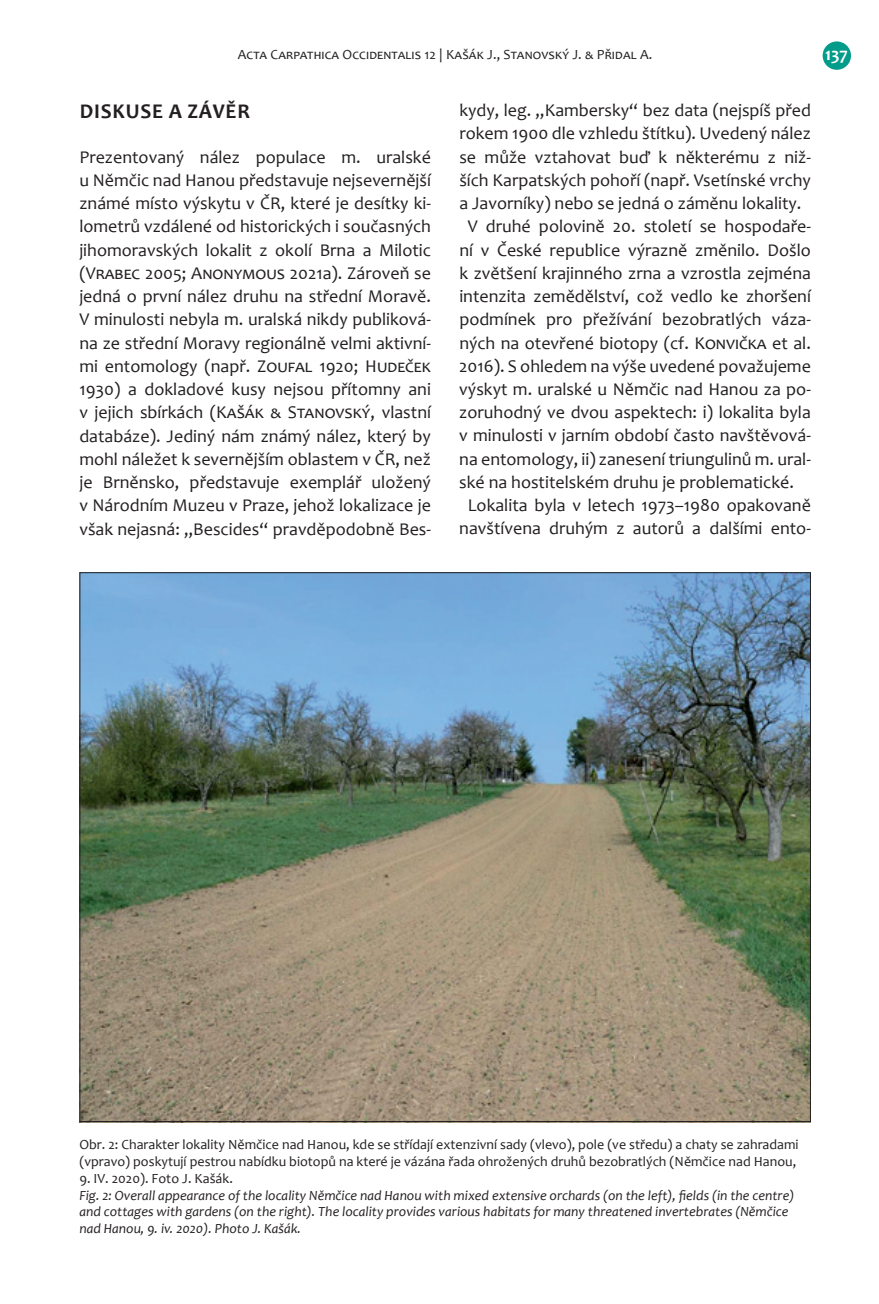
<style>
.page{position:relative;width:879px;height:1304px;background:#fff}
.page>*{position:absolute;margin:0;border:0;box-sizing:border-box;transform-origin:0 0}
.t1{font:700 21px "Candara";letter-spacing:.04em;color:#231f20}
.t2{font:18px/23.2px "Candara";color:#231f20;text-align:justify}
.t3{font:700 18px "Candara";color:#fff}
.t4{font:14px/16.8px "Candara";color:#231f20}
.t5{font:italic 14px/16.8px "Candara";color:#231f20}
</style>
<div class="page">
<div style="left:822px;top:41px;width:29px;height:29px;background:#039c8b;border-radius:50%"></div>
<img style="left:81px;top:574px;width:728px;height:546px">
<p class="t4" style="left:238px;top:46px;width:416px">Acta Carpathica Occidentalis 12 | Kašák J., Stanovský J. &amp; Přidal A.</p>
<p class="t3" style="left:825px;top:43px;width:24px">137</p>
<p class="t1" style="left:80px;top:98px;width:172px">DISKUSE A ZÁVĚR</p>
<p class="t2" style="left:79px;top:145px;width:353px">Prezentovaný nález populace m. uralské u Němčic nad Hanou představuje nejsevernější známé místo výskytu v ČR, které je desítky ki&shy;lometrů vzdálené od historických i současných jihomoravských lokalit z okolí Brna a Milotic (Vrabec 2005; Anonymous 2021a). Zároveň se jedná o první nález druhu na střední Moravě.<br>V minulosti nebyla m. uralská nikdy publiková&shy;na ze střední Moravy regionálně velmi aktivní&shy;mi entomology (např. Zoufal 1920; Hudeček 1930) a dokladové kusy nejsou přítomny ani v jejich sbírkách (Kašák &amp; Stanovský, vlastní databáze). Jediný nám známý nález, který by mohl náležet k severnějším oblastem v ČR, než je Brněnsko, představuje exemplář uložený v Národním Muzeu v Praze, jehož lokalizace je však nejasná: „Bescides“ pravděpodobně Bes-</p>
<p class="t2" style="left:459px;top:99px;width:353px">kydy, leg. „Kambersky“ bez data (nejspíš před</p>
<p class="t2" style="left:459px;top:122px;width:353px">rokem 1900 dle vzhledu štítku). Uvedený nález</p>
<p class="t2" style="left:459px;top:145px;width:353px">se může vztahovat buď k některému z niž-</p>
<p class="t2" style="left:459px;top:168px;width:353px">ších Karpatských pohoří (např. Vsetínské vrchy</p>
<p class="t2" style="left:459px;top:191px;width:343px">a Javorníky) nebo se jedná o záměnu lokality.</p>
<p class="t2" style="left:468px;top:215px;width:344px">V druhé polovině 20. století se hospodaře-</p>
<p class="t2" style="left:459px;top:238px;width:353px">ní v České republice výrazně změnilo. Došlo</p>
<p class="t2" style="left:459px;top:261px;width:353px">k zvětšení krajinného zrna a vzrostla zejména</p>
<p class="t2" style="left:459px;top:284px;width:353px">intenzita zemědělství, což vedlo ke zhoršení</p>
<p class="t2" style="left:459px;top:308px;width:353px">podmínek pro přežívání bezobratlých váza-</p>
<p class="t2" style="left:459px;top:331px;width:353px">ných na otevřené biotopy (cf. Konvička et al.</p>
<p class="t2" style="left:459px;top:354px;width:353px">2016). S ohledem na výše uvedené považujeme</p>
<p class="t2" style="left:459px;top:377px;width:353px">výskyt m. uralské u Němčic nad Hanou za po-</p>
<p class="t2" style="left:459px;top:401px;width:353px">zoruhodný ve dvou aspektech: i) lokalita byla</p>
<p class="t2" style="left:459px;top:424px;width:353px">v minulosti v jarním období často navštěvová-</p>
<p class="t2" style="left:459px;top:447px;width:353px">na entomology, ii) zanesení triungulinů m. ural-</p>
<p class="t2" style="left:459px;top:470px;width:336px">ské na hostitelském druhu je problematické.</p>
<p class="t2" style="left:468px;top:494px;width:345px">Lokalita byla v letech 1973–1980 opakovaně</p>
<p class="t2" style="left:459px;top:517px;width:353px">navštívena druhým z autorů a dalšími ento-</p>
<p class="t4" style="left:79px;top:1136px;width:721px">Obr. 2: Charakter lokality Němčice nad Hanou, kde se střídají extenzivní sady (vlevo), pole (ve středu) a chaty se zahradami (vpravo) poskytují pestrou nabídku biotopů na které je vázána řada ohrožených druhů bezobratlých (Němčice nad Hanou,</p>
<p class="t4" style="left:79px;top:1170px;width:155px">9. IV. 2020). Foto J. Kašák.</p>
<p class="t5" style="left:79px;top:1186px;width:716px">Fig. 2: Overall appearance of the locality Němčice nad Hanou with mixed extensive orchards (on the left), fields (in the centre) and cottages with gardens (on the right). The locality provides various habitats for many threatened invertebrates (Němčice nad Hanou, 9. iv. 2020). Photo J. Kašák.</p>
</div>
